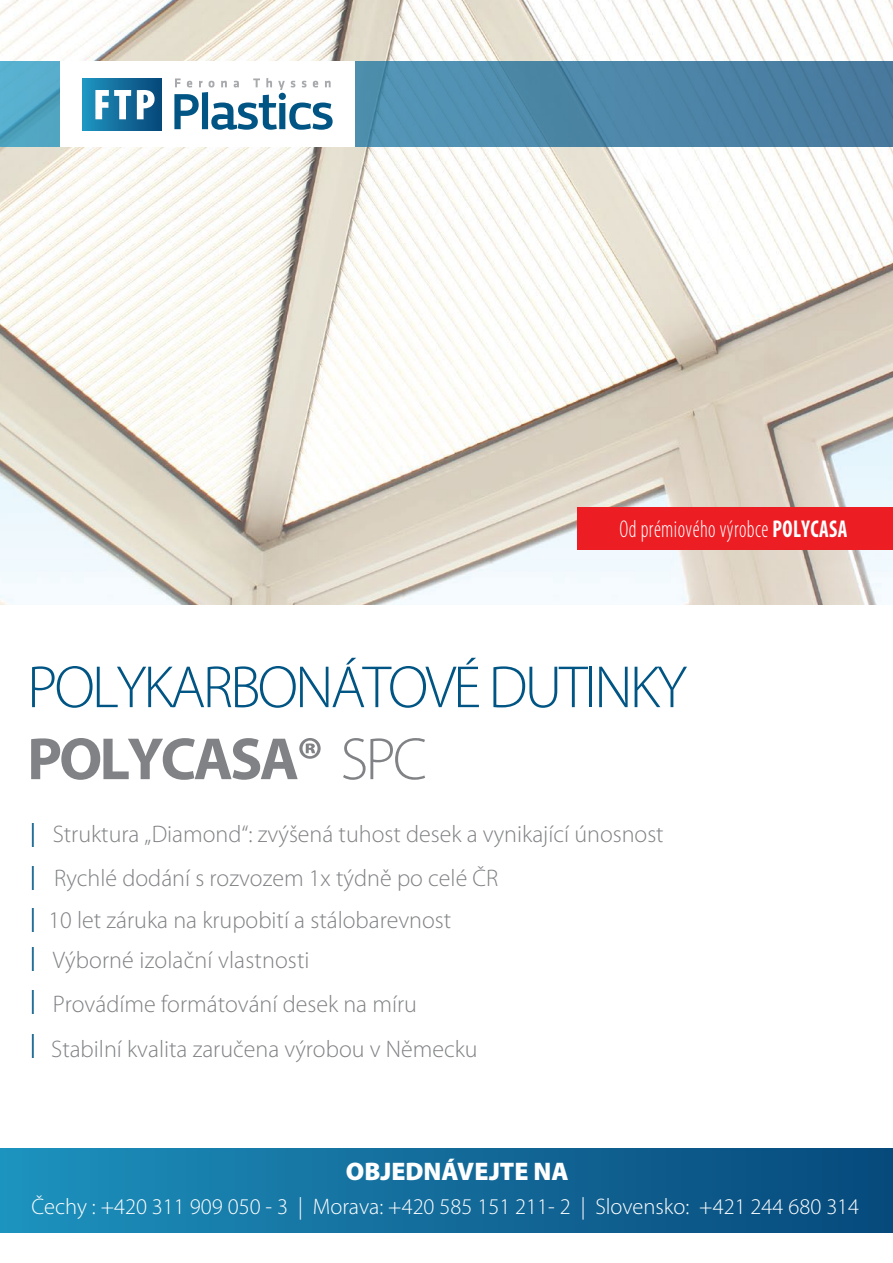
<style>
.page{position:relative;width:893px;height:1263px;background:#fff}
.page>*{position:absolute;margin:0;border:0;box-sizing:border-box;transform-origin:0 0}
.t1{font:300 60px/72px "Myriad Pro";letter-spacing:-.045em;color:#005584}
.t2{font:900 25.5px "Myriad Pro";color:#fff}
.t3{font:300 condensed 24.45px "Myriad Pro";letter-spacing:.02em;color:#fff;scale:.86 1}
.t4{font:300 24px/43.5px "Myriad Pro";color:#808285}
.t5{font:24px/43.5px "Myriad Pro";color:#005584}
.t6{font:300 22.5px "Myriad Pro";color:#fff}
.s1{font-weight:700}
.s2{font-weight:700;color:#808285}
.s3{color:#808285}
</style>
<div class="page">
<img style="left:0;top:0;width:893px;height:605px">
<svg style="left:0;top:62px;width:893px;height:85px;background:#4d89ab"></svg>
<div style="left:60px;top:62px;width:294px;height:85px;background:#fff"></div>
<div style="left:83px;top:78px;width:79px;height:52px;background:linear-gradient(to right,#1f94c0,#074678)"></div>
<svg style="left:95px;top:90px;width:36px;height:29px"></svg>
<svg style="left:137px;top:90px;width:18px;height:29px"></svg>
<svg style="left:174px;top:78px;width:159px;height:52px"></svg>
<div style="left:578px;top:507px;width:315px;height:42px;background:#ed1d24"></div>
<div style="left:0;top:1148px;width:893px;height:84px;background:linear-gradient(to right,#1e91bc,#07487a)"></div>
<p class="t3" style="left:620px;top:516px;width:266px">Od prémiového výrobce <span class="s1">POLYCASA</span></p>
<h1 class="t1" style="left:27px;top:651px;width:661px">POLYKARBONÁTOVÉ DUTINKY<br><span class="s2">POLYCASA®</span> <span class="s3">SPC</span></h1>
<p class="t5" style="left:30px;top:810px;width:7px">| |</p>
<p class="t5" style="left:30px;top:898px;width:7px;line-height:39px">| |</p>
<p class="t5" style="left:30px;top:978px;width:7px">| |</p>
<p class="t5" style="left:57px;top:803px;width:7px;text-align:justify">| | | |</p>
<p class="t5" style="left:57px;top:972px;width:7px">| |</p>
<p class="t4" style="left:53px;top:812px;width:612px">Struktura „Diamond“: zvýšená tuhost desek a vynikající únosnost</p>
<p class="t4" style="left:54px;top:855px;width:446px">Rychlé dodání s rozvozem 1x týdně po celé ČR</p>
<p class="t4" style="left:49px;top:898px;width:404px">10 let záruka na krupobití a stálobarevnost</p>
<p class="t4" style="left:53px;top:938px;width:366px">Výborné izolační vlastnosti<br>Provádíme formátování desek na míru</p>
<p class="t4" style="left:51px;top:1026px;width:428px">Stabilní kvalita zaručena výrobou v Německu</p>
<p class="t2" style="left:346px;top:1154px;width:225px">OBJEDNÁVEJTE NA</p>
<p class="t6" style="left:32px;top:1193px;width:829px">Čechy : +420 311 909 050 - 3 | Morava: +420 585 151 211- 2 | Slovensko: +421 244 680 314</p>
</div>
